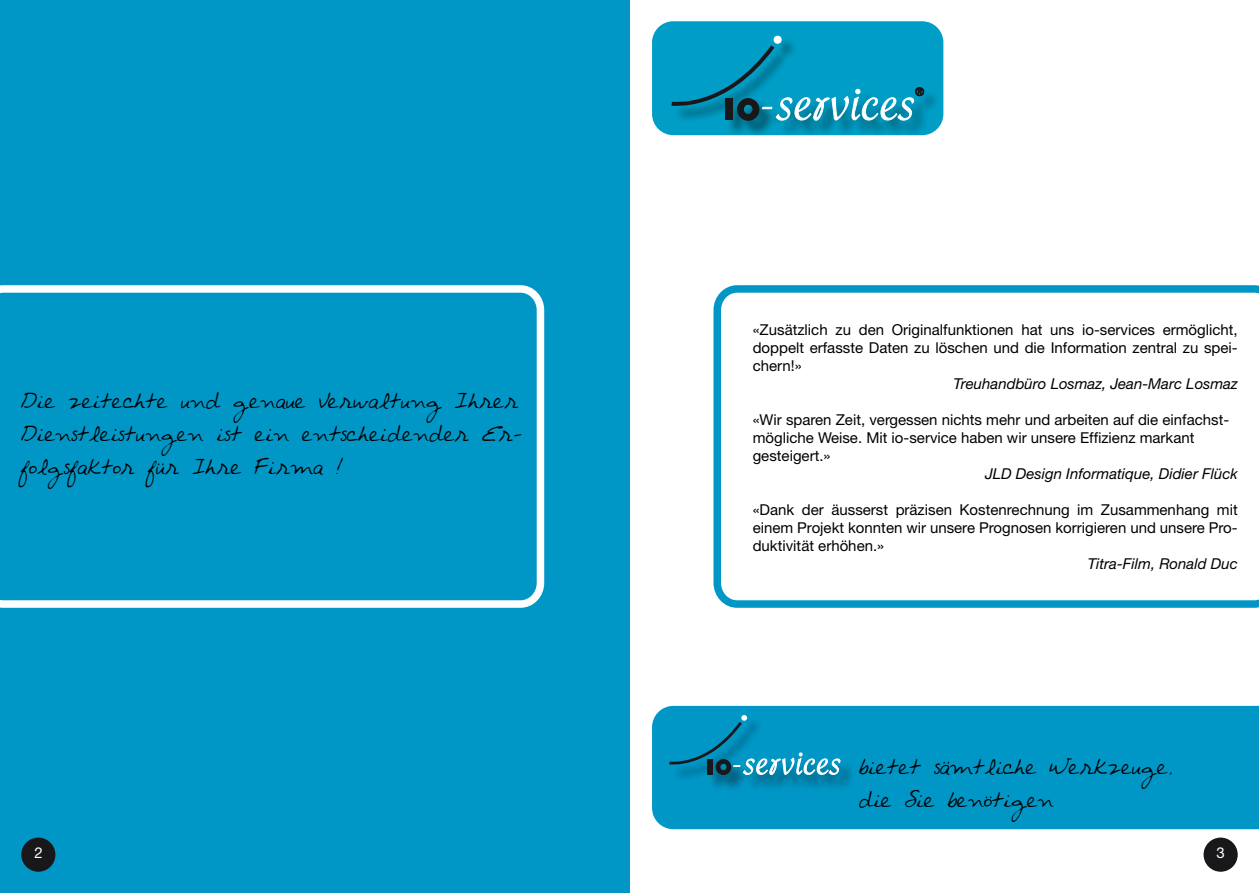
<style>
.page{position:relative;width:1259px;height:893px;background:#fff}
.page>*{position:absolute;margin:0;border:0;box-sizing:border-box;transform-origin:0 0}
.t1{font:18px/33px "Avantque...";color:#000}
.t2{font:15px/18px "Helvetica Neue";color:#000;text-align:justify}
.t3{font:italic 15px "Helvetica Neue";color:#000}
.t4{font:15px "Helvetica Neue";color:#fff}
</style>
<div class="page">
<div style="left:1203px;top:838px;width:34px;height:34px;background:#181719;border-radius:50%"></div>
<div style="left:0;top:0;width:629px;height:893px;background:#0097c7"></div>
<div style="left:652px;top:21px;width:291px;height:114px;background:#009ec6;border-radius:21px"></div>
<svg style="left:0;top:285px;width:544px;height:323px"></svg>
<svg style="left:713px;top:285px;width:546px;height:323px"></svg>
<div style="left:21px;top:838px;width:34px;height:34px;background:#181719;border-radius:50%"></div>
<div style="left:672px;top:37px;width:268px;height:100px;background:#000;opacity:.5"></div>
<div style="left:773px;top:36px;width:8px;height:8px;background:#fff;border-radius:50%"></div>
<svg style="left:671px;top:45px;width:253px;height:89px"></svg>
<div style="left:652px;top:706px;width:607px;height:123px;background:#0097c7"></div>
<div style="left:670px;top:716px;width:187px;height:76px;background:#000;opacity:.5"></div>
<svg style="left:669px;top:715px;width:172px;height:61px"></svg>
<p class="t1" style="left:21px;top:385px;width:502px">Die zeitechte und genaue Verwaltung Ihrer<br>Dienstleistungen ist ein entscheidender Er&shy;folgsfaktor für Ihre Firma !</p>
<p class="t4" style="left:34px;top:844px;width:10px">2</p>
<p class="t2" style="left:752px;top:320px;width:486px">«Zusätzlich zu den Originalfunktionen hat uns io-services ermöglicht, doppelt erfasste Daten zu löschen und die Information zentral zu spei&shy;chern!»</p>
<p class="t3" style="left:953px;top:375px;width:286px">Treuhandbüro Losmaz, Jean-Marc Losmaz</p>
<p class="t2" style="left:752px;top:410px;width:478px;text-align:left">«Wir sparen Zeit, vergessen nichts mehr und arbeiten auf die einfachst&shy;mögliche Weise. Mit io-service haben wir unsere Effizienz markant gesteigert.»</p>
<p class="t3" style="left:985px;top:465px;width:254px">JLD Design Informatique, Didier Flück</p>
<p class="t2" style="left:752px;top:500px;width:486px">«Dank der äusserst präzisen Kostenrechnung im Zusammenhang mit einem Projekt konnten wir unsere Prognosen korrigieren und unsere Pro&shy;duktivität erhöhen.»</p>
<p class="t3" style="left:1088px;top:555px;width:151px">Titra-Film, Ronald Duc</p>
<p class="t1" style="left:859px;top:751px;width:316px">bietet sämtliche Werkzeuge, die Sie benötigen</p>
<p class="t4" style="left:1216px;top:844px;width:10px">3</p>
</div>
